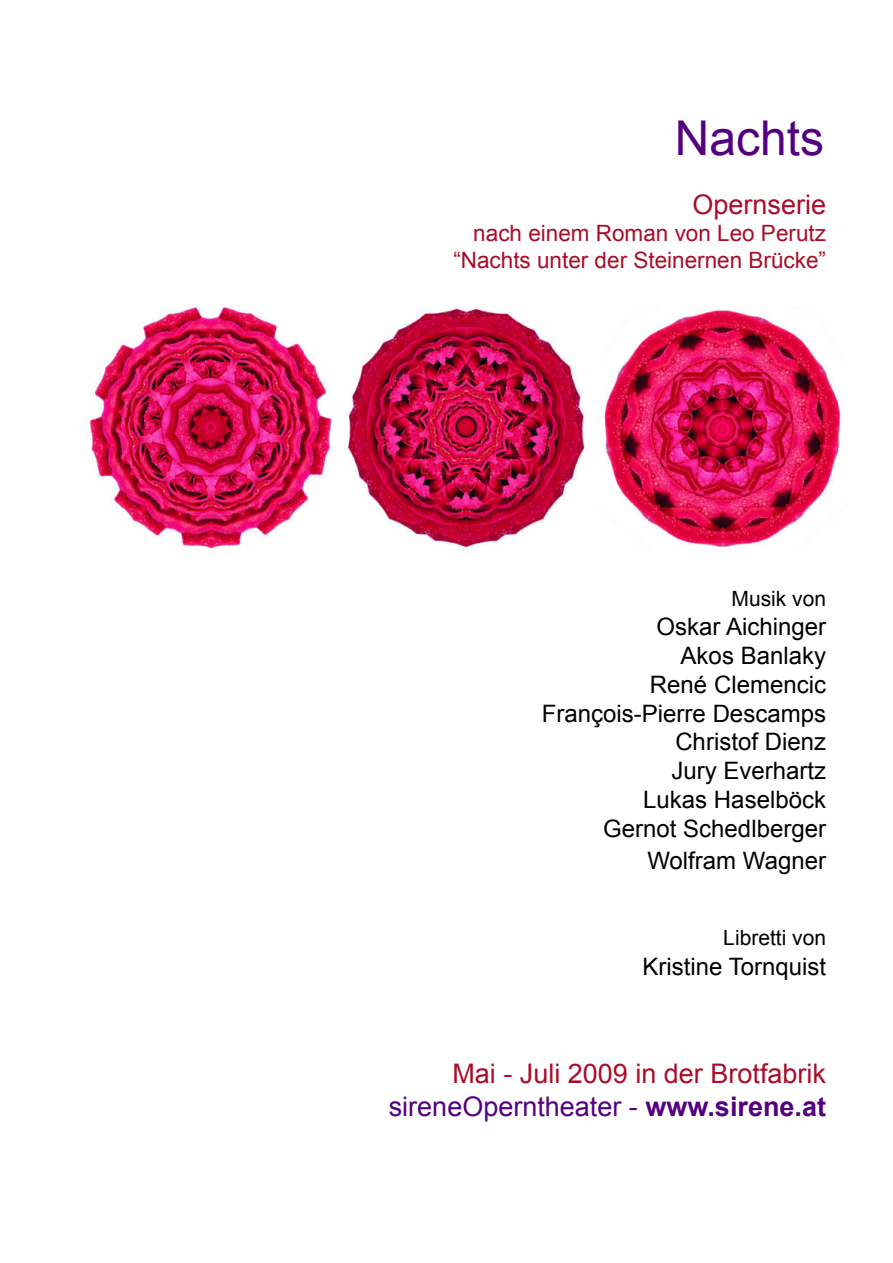
<style>
.page{position:relative;width:893px;height:1263px;background:#fff}
.page>*{position:absolute;margin:0;border:0;box-sizing:border-box;transform-origin:0 0}
.t1{font:48px "Arial";color:#540080}
.t2{font:27px/32.4px "Arial";color:#a90d2a;text-align:right}
.t3{font:24px/28.8px "Arial";color:#000;text-align:right}
.t4{font:22.5px/27px "Arial";color:#a90d2a;text-align:right}
.t5{font:21px "Arial";color:#000}
.s1{color:#540080}
.s2{font-weight:700;color:#540080}
</style>
<div class="page">
<img style="left:86px;top:305px;width:247px;height:245px">
<img style="left:603px;top:306px;width:243px;height:246px">
<img style="left:347px;top:305px;width:241px;height:245px">
<h1 class="t1" style="left:675px;top:106px;width:151px">Nachts</h1>
<p class="t2" style="left:692px;top:188px;width:135px">Opernserie</p>
<p class="t4" style="left:453px;top:220px;width:374px">nach einem Roman von Leo Perutz “Nachts unter der Steinernen Brücke”</p>
<p class="t5" style="left:731px;top:585px;width:96px">Musik von</p>
<p class="t3" style="left:542px;top:612px;width:286px">Oskar Aichinger<br>Akos Banlaky<br>René Clemencic<br>François-Pierre Descamps<br>Christof Dienz<br>Jury Everhartz<br>Lukas Haselböck<br>Gernot Schedlberger</p>
<p class="t3" style="left:647px;top:846px;width:180px">Wolfram Wagner</p>
<p class="t5" style="left:723px;top:924px;width:104px">Libretti von</p>
<p class="t3" style="left:642px;top:953px;width:185px">Kristine Tornquist</p>
<p class="t2" style="left:389px;top:1058px;width:439px">Mai - Juli 2009 in der Brotfabrik <span class="s1">sireneOperntheater -</span> <span class="s2">www.sirene.at</span></p>
</div>
